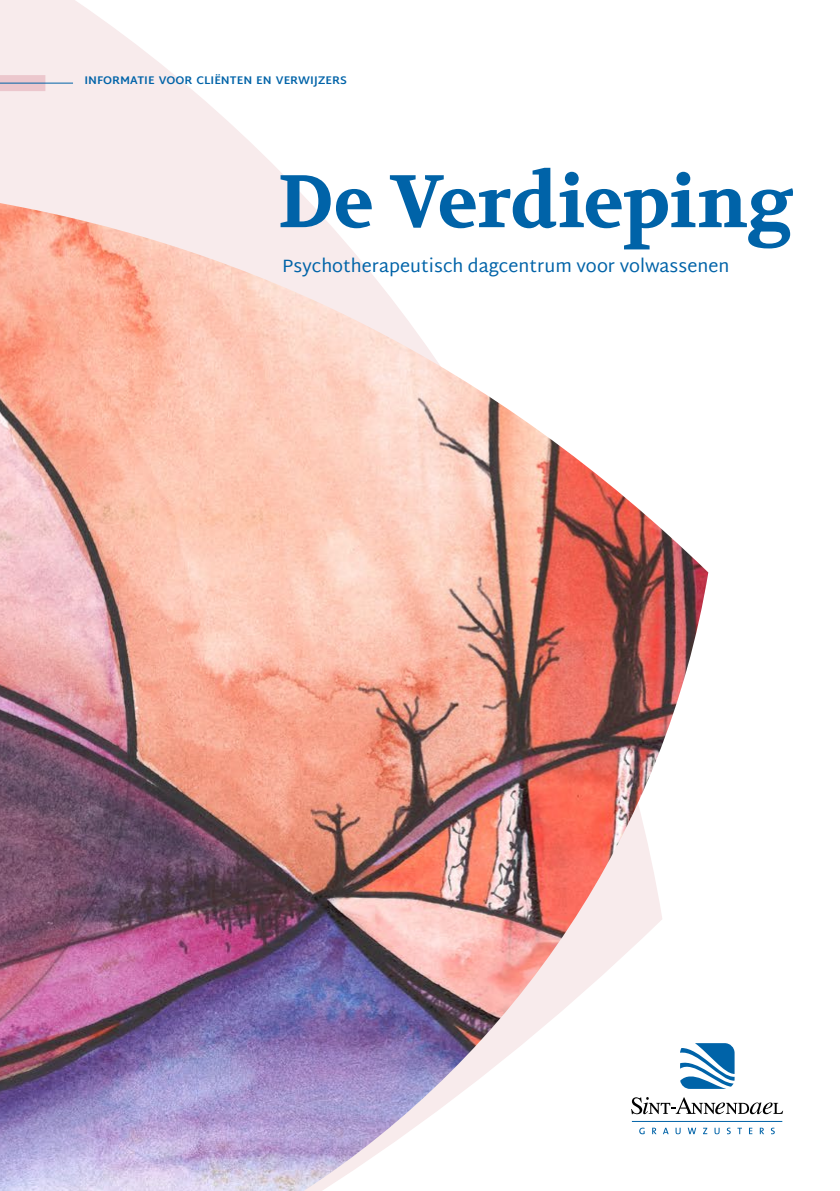
<style>
.page{position:relative;width:840px;height:1191px;background:#fff}
.page>*{position:absolute;margin:0;border:0;box-sizing:border-box;transform-origin:0 0}
.t1{font:700 74.2px "Volkhov";letter-spacing:-.01em;color:#0063a8}
.t2{font:18px "Martel Sans";color:#0063a8}
.t3{font:700 11.2px "Martel Sans";color:#0063a8}
</style>
<div class="page">
<svg style="left:0;top:0;width:310px;height:203px;fill:#f8ebec"></svg>
<img style="left:0;top:203px;width:708px;height:988px">
<div style="left:0;top:75px;width:45px;height:16px;background:#ecc7cd"></div>
<hr style="left:0;top:83px;width:73px;height:1px;background:#0063a8">
<svg style="left:630px;top:1097px;width:152px;height:17px"></svg>
<hr style="left:631px;top:1121px;width:150px;height:1px;background:#0063a8">
<svg style="left:679px;top:1043px;width:55px;height:45px"></svg>
<svg style="left:639px;top:1127px;width:5px;height:7px"></svg>
<svg style="left:651px;top:1127px;width:5px;height:7px"></svg>
<svg style="left:662px;top:1127px;width:6px;height:7px"></svg>
<svg style="left:675px;top:1127px;width:5px;height:7px"></svg>
<svg style="left:687px;top:1127px;width:8px;height:7px"></svg>
<svg style="left:702px;top:1127px;width:5px;height:7px"></svg>
<svg style="left:714px;top:1127px;width:5px;height:7px"></svg>
<svg style="left:726px;top:1127px;width:4px;height:7px"></svg>
<svg style="left:737px;top:1127px;width:4px;height:7px"></svg>
<svg style="left:749px;top:1127px;width:3px;height:7px"></svg>
<svg style="left:759px;top:1127px;width:4px;height:7px"></svg>
<svg style="left:770px;top:1127px;width:4px;height:7px"></svg>
<p class="t3" style="left:84px;top:73px;width:264px">INFORMATIE VOOR CLIËNTEN EN VERWIJZERS</p>
<h1 class="t1" style="left:278px;top:158px;width:516px">De Verdieping</h1>
<p class="t2" style="left:282px;top:255px;width:448px">Psychotherapeutisch dagcentrum voor volwassenen</p>
</div>
